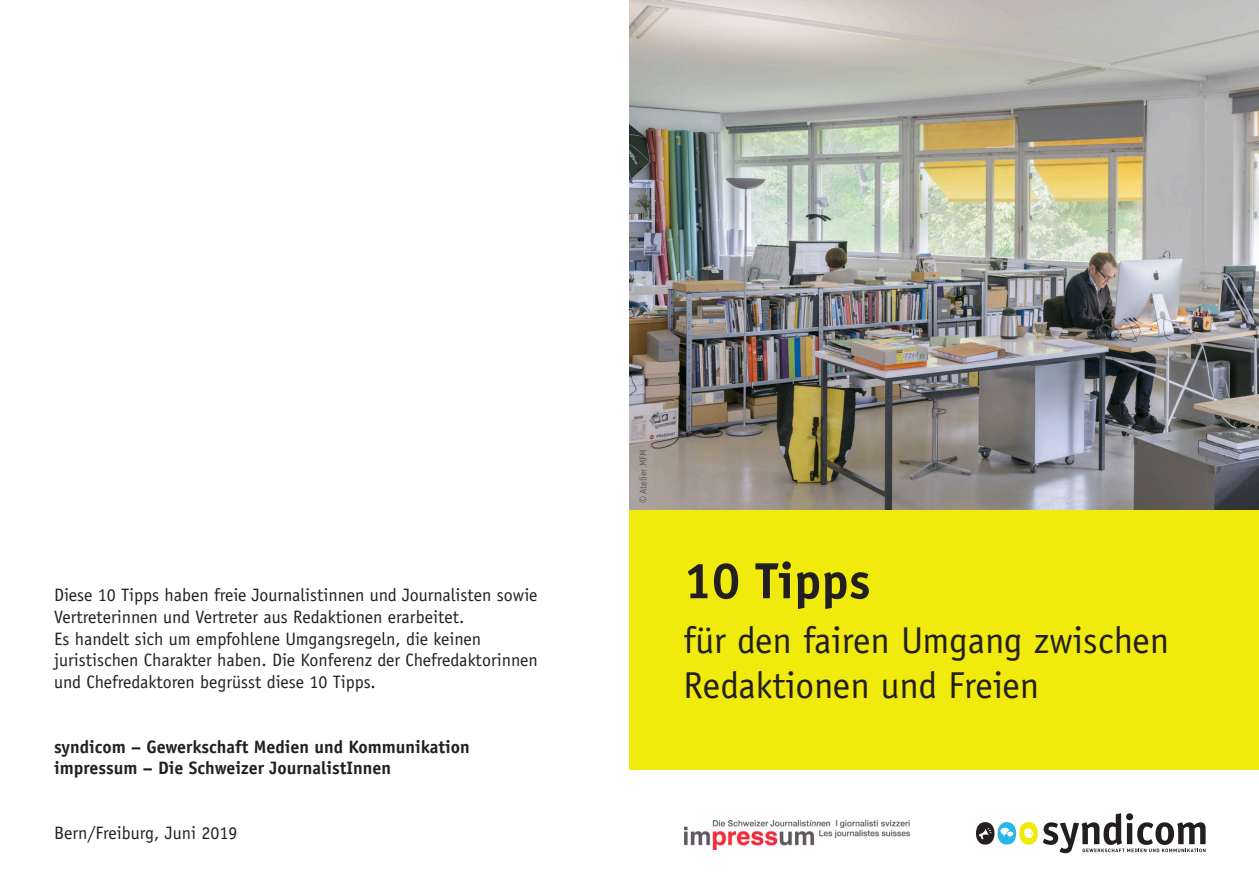
<style>
.page{position:relative;width:1259px;height:893px;background:#fff}
.page>*{position:absolute;margin:0;border:0;box-sizing:border-box;transform-origin:0 0}
.t1{font:700 51px "Officina Sans";color:#231f20}
.t2{font:37.5px/45px "Officina Sans";color:#231f20}
.t3{font:18px/21.6px "Officina Sans";color:#231f20}
.t4{font:700 18px/21.6px "Officina Sans";color:#231f20}
.t5{font:9.75px "Officina Sans ITC Pro";color:#5a5a5d}
</style>
<div class="page">
<img style="left:629px;top:0;width:630px;height:510px">
<div style="left:629px;top:510px;width:630px;height:260px;background:#f0ea0d"></div>
<img style="left:685px;top:820px;width:224px;height:30px">
<div style="left:976px;top:822px;width:18px;height:23px;background:#231f20;border-radius:50%"></div>
<svg style="left:979px;top:828px;width:12px;height:11px"></svg>
<div style="left:997px;top:822px;width:19px;height:23px;background:#26b6ea;border-radius:50%"></div>
<svg style="left:1000px;top:828px;width:13px;height:10px"></svg>
<div style="left:1019px;top:822px;width:18px;height:23px;background:#f0ea0d;border-radius:50%"></div>
<svg style="left:1024px;top:828px;width:9px;height:10px"></svg>
<svg style="left:1043px;top:813px;width:162px;height:40px"></svg>
<p class="t3" style="left:54px;top:584px;width:485px">Diese 10 Tipps haben freie Journalistinnen und Journalisten sowie Vertreterinnen und Vertreter aus Redaktionen erarbeitet.<br>Es handelt sich um empfohlene Umgangsregeln, die keinen juristischen Charakter haben. Die Konferenz der Chefredaktorinnen und Chefredaktoren begrüsst diese 10 Tipps.</p>
<p class="t4" style="left:54px;top:735px;width:417px">syndicom – Gewerkschaft Medien und Kommunikation impressum – Die Schweizer JournalistInnen</p>
<p class="t3" style="left:54px;top:822px;width:185px">Bern/Freiburg, Juni 2019</p>
<p class="t5" style="left:637px;top:503px;width:55px;rotate:-90deg">© Atelier MFM</p>
<h1 class="t1" style="left:683px;top:549px;width:189px">10 Tipps</h1>
<h2 class="t2" style="left:683px;top:618px;width:487px">für den fairen Umgang zwischen<br>Redaktionen und Freien</h2>
</div>
